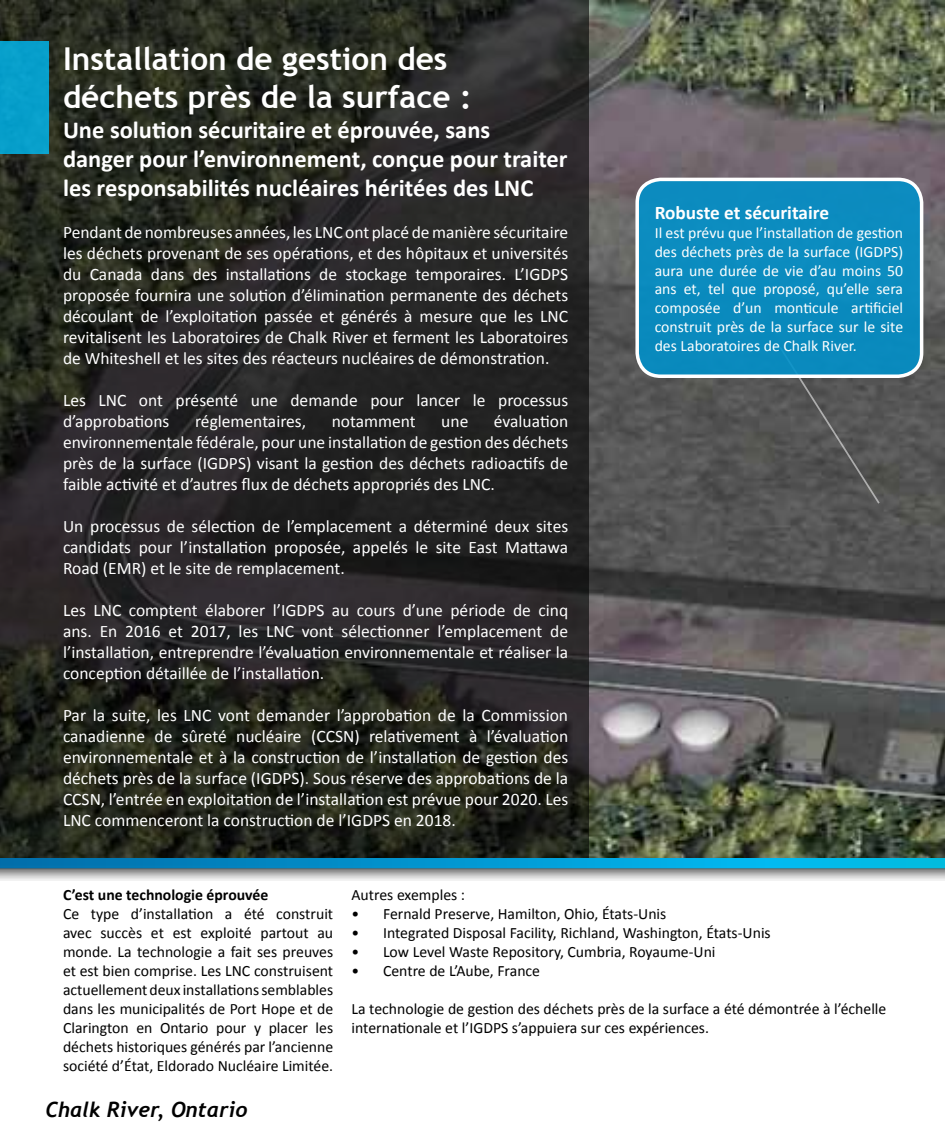
<style>
.page{position:relative;width:945px;height:1134px;background:#fff}
.page>*{position:absolute;margin:0;border:0;box-sizing:border-box;transform-origin:0 0}
.t1{font:700 31.5px/37.8px "Trebuchet MS";color:#fff}
.t2{font:700 24.5px/29.4px "Calibri";color:#fff}
.t3{font:italic 700 21px "Trebuchet";color:#000}
.t4{font:700 19.25px "Calibri";color:#fff}
.t5{font:17.5px/21px "Calibri";color:#fff;text-align:justify}
.t6{font:15.75px/18.9px "Calibri";color:#000;text-align:justify}
.t7{font:15.75px/18.9px "Calibri";color:#fff;text-align:justify}
.t8{font:700 15.75px "Calibri";color:#000}
</style>
<div class="page">
<img style="left:0;top:0;width:945px;height:880px">
<svg style="left:778px;top:378px;width:103px;height:127px;background:#565656"></svg>
<svg style="left:0;top:0;width:588px;height:858px;background:#252622"></svg>
<div style="left:0;top:42px;width:49px;height:112px;background:#079fcb"></div>
<div style="left:637px;top:179px;width:285px;height:197px;background:#0b8bbf;border-radius:24px"></div>
<div style="left:635px;top:178px;width:288px;height:200px;border:4px solid #fff;border-radius:24px"></div>
<h1 class="t1" style="left:63px;top:40px;width:410px">Installation de gestion des déchets près de la surface :</h1>
<h2 class="t2" style="left:63px;top:115px;width:506px">Une solution sécuritaire et éprouvée, sans<br>danger pour l’environnement, conçue pour traiter les responsabilités nucléaires héritées des LNC</h2>
<p class="t5" style="left:63px;top:222px;width:507px">Pendant de nombreuses années, les LNC ont placé de manière sécuritaire les déchets provenant de ses opérations, et des hôpitaux et universités du Canada dans des installations de stockage temporaires. L’IGDPS proposée fournira une solution d’élimination permanente des déchets découlant de l’exploitation passée et générés à mesure que les LNC revitalisent les Laboratoires de Chalk River et ferment les Laboratoires de Whiteshell et les sites des réacteurs nucléaires de démonstration.</p>
<p class="t5" style="left:63px;top:390px;width:507px">Les LNC ont présenté une demande pour lancer le processus d’approbations</p>
<p class="t5" style="left:63px;top:411px;width:507px;text-indent:431px">évaluation environnementale fédérale, pour une installation de gestion des déchets près de la surface (IGDPS) visant la gestion des déchets radioactifs de faible activité et d’autres flux de déchets appropriés des LNC.</p>
<p class="t5" style="left:63px;top:516px;width:507px">Un processus de sélection de l’emplacement a déterminé deux sites candidats pour l’installation proposée, appelés le site East Mattawa Road (EMR) et le site de remplacement.</p>
<p class="t5" style="left:63px;top:600px;width:507px">Les LNC comptent élaborer l’IGDPS au cours d’une période de cinq ans. En 2016 et 2017, les LNC vont sélectionner l’emplacement de l’installation, entreprendre l’évaluation environnementale et réaliser la conception détaillée de l’installation.</p>
<p class="t5" style="left:63px;top:705px;width:507px">Par la suite, les LNC vont demander l’approbation de la Commission canadienne de sûreté nucléaire (CCSN) relativement à l’évaluation environnementale et à la construction de l’installation de gestion des déchets près de la surface (IGDPS). Sous réserve des approbations de la CCSN, l’entrée en exploitation de l’installation est prévue pour 2020. Les LNC commenceront la construction de l’IGDPS en 2018.</p>
<p class="t5" style="left:195px;top:411px;width:113px">réglementaires,</p>
<p class="t5" style="left:332px;top:411px;width:85px">notamment</p>
<p class="t5" style="left:441px;top:411px;width:29px">une</p>
<p class="t4" style="left:655px;top:200px;width:176px">Robuste et sécuritaire</p>
<p class="t7" style="left:655px;top:223px;width:250px">Il est prévu que l’installation de gestion des déchets près de la surface (IGDPS) aura une durée de vie d’au moins 50 ans et, tel que proposé, qu’elle sera composée d’un monticule artificiel construit près de la surface sur le site des Laboratoires de Chalk River.</p>
<p class="t8" style="left:63px;top:885px;width:207px">C’est une technologie éprouvée</p>
<p class="t6" style="left:63px;top:905px;width:272px">Ce type d’installation a été construit avec succès et est exploité partout au monde. La technologie a fait ses preuves et est bien comprise. Les LNC construisent actuellement deux installations semblables dans les municipalités de Port Hope et de Clarington en Ontario pour y placer les déchets historiques générés par l’ancienne société d’État, Eldorado Nucléaire Limitée.</p>
<p class="t3" style="left:45px;top:1097px;width:204px">Chalk River, Ontario</p>
<p class="t6" style="left:352px;top:886px;width:115px">Autres exemples :</p>
<p class="t6" style="left:352px;top:905px;width:316px">• Fernald Preserve, Hamilton, Ohio, États-Unis</p>
<p class="t6" style="left:352px;top:924px;width:421px">• Integrated Disposal Facility, Richland, Washington, États-Unis</p>
<p class="t6" style="left:352px;top:943px;width:366px">• Low Level Waste Repository, Cumbria, Royaume-Uni</p>
<p class="t6" style="left:352px;top:961px;width:190px">• Centre de L’Aube, France</p>
<p class="t6" style="left:352px;top:999px;width:536px">La technologie de gestion des déchets près de la surface a été démontrée à l’échelle internationale et l’IGDPS s’appuiera sur ces expériences.</p>
</div>
